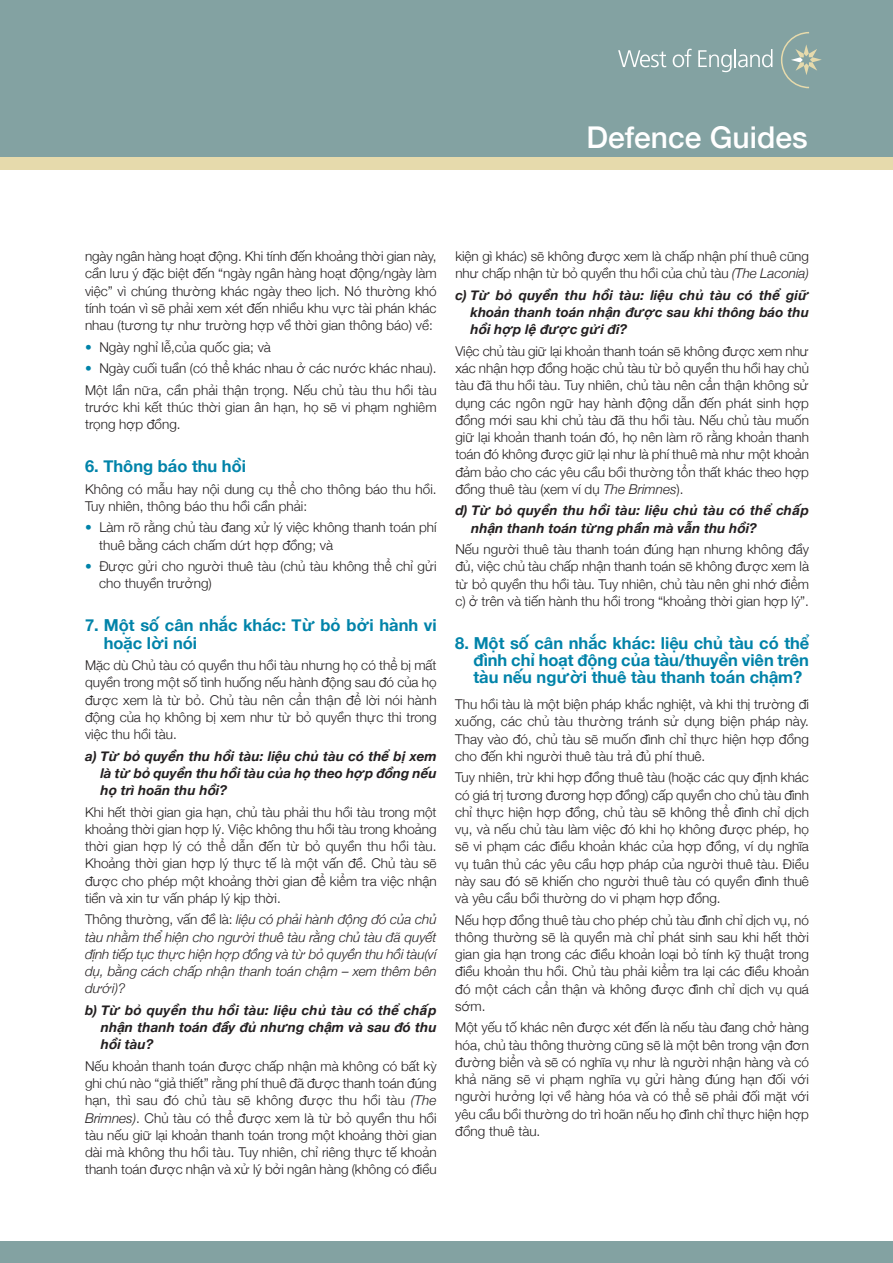
<style>
.page{position:relative;width:893px;height:1263px;background:#fff}
.page>*{position:absolute;margin:0;border:0;box-sizing:border-box;transform-origin:0 0}
.t1{font:500 30px "Helvetica Neue";color:#fff}
.t2{font:700 16.5px/17.2px "Helvetica Neue";color:#0083a9}
.t3{font:300 13.5px/17.2px "Helvetica Neue";color:#231f20;text-align:justify}
.t4{font:italic 700 13.5px/17.2px "Helvetica Neue";color:#231f20;text-align:justify}
.t5{font:italic 300 13.5px/17.2px "Helvetica Neue";color:#231f20;text-align:justify}
.s1{color:#0083a9}
.s2{font-style:normal}
.s3{font-style:italic}
</style>
<div class="page">
<div style="left:0;top:0;width:23px;height:164px;background:#83a2a2"></div>
<div style="left:1px;top:0;width:892px;height:164px;background:#83a2a2"></div>
<div style="left:0;top:157px;width:893px;height:13px;background:#e6daac"></div>
<svg style="left:781px;top:32px;width:41px;height:56px"></svg>
<svg style="left:618px;top:50px;width:48px;height:17px"></svg>
<svg style="left:673px;top:49px;width:19px;height:18px"></svg>
<svg style="left:698px;top:49px;width:74px;height:23px"></svg>
<div style="left:0;top:1242px;width:893px;height:21px;background:#83a2a2"></div>
<h1 class="t1" style="left:586px;top:119px;width:223px">Defence Guides</h1>
<p class="t3" style="left:85px;top:247px;width:353px">ngày ngân hàng hoạt động. Khi tính đến khoảng thời gian này, cần lưu ý đặc biệt đến “ngày ngân hàng hoạt động/ngày làm việc” vì chúng thường khác ngày theo lịch. Nó thường khó tính toán vì sẽ phải xem xét đến nhiều khu vực tài phán khác nhau (tương tự như trường hợp về thời gian thông báo) về:</p>
<p class="t3" style="left:85px;top:338px;width:187px"><span class="s1">•</span> Ngày nghỉ lễ,của quốc gia; và</p>
<p class="t3" style="left:85px;top:357px;width:353px;line-height:21.5px"><span class="s1">•</span> Ngày cuối tuần (có thể khác nhau ở các nước khác nhau).<br>Một lần nữa, cần phải thận trọng. Nếu chủ tàu thu hồi tàu</p>
<p class="t3" style="left:85px;top:398px;width:353px">trước khi kết thúc thời gian ân hạn, họ sẽ vi phạm nghiêm trọng hợp đồng.</p>
<p class="t2" style="left:85px;top:457px;width:163px">6. Thông báo thu hồi</p>
<p class="t3" style="left:85px;top:480px;width:353px">Không có mẫu hay nội dung cụ thể cho thông báo thu hồi.<br>Tuy nhiên, thông báo thu hồi cần phải:</p>
<p class="t3" style="left:99px;top:519px;width:339px;text-indent:-14px"><span class="s1">•</span> Làm rõ rằng chủ tàu đang xử lý việc không thanh toán phí thuê bằng cách chấm dứt hợp đồng; và</p>
<p class="t3" style="left:99px;top:557px;width:339px;text-indent:-14px"><span class="s1">•</span> Được gửi cho người thuê tàu (chủ tàu không thể chỉ gửi cho thuyền trưởng)</p>
<p class="t2" style="left:104px;top:616px;width:334px;text-indent:-19px">7. Một số cân nhắc khác: Từ bỏ bởi hành vi hoặc lời nói</p>
<p class="t3" style="left:85px;top:656px;width:353px">Mặc dù Chủ tàu có quyền thu hồi tàu nhưng họ có thể bị mất quyền trong một số tình huống nếu hành động sau đó của họ được xem là từ bỏ. Chủ tàu nên cẩn thận để lời nói hành động của họ không bị xem như từ bỏ quyền thực thi trong việc thu hồi tàu.</p>
<p class="t4" style="left:100px;top:747px;width:338px;text-indent:-15px">a) Từ bỏ quyền thu hồi tàu: liệu chủ tàu có thể bị xem là từ bỏ quyền thu hồi tàu của họ theo hợp đồng nếu họ trì hoãn thu hồi?</p>
<p class="t3" style="left:85px;top:803px;width:353px">Khi hết thời gian gia hạn, chủ tàu phải thu hồi tàu trong một khoảng thời gian hợp lý. Việc không thu hồi tàu trong khoảng thời gian hợp lý có thể dẫn đến từ bỏ quyền thu hồi tàu.<br>Khoảng thời gian hợp lý thực tế là một vấn đề. Chủ tàu sẽ được cho phép một khoảng thời gian để kiểm tra việc nhận tiền và xin tư vấn pháp lý kịp thời.</p>
<p class="t5" style="left:85px;top:911px;width:353px"><span class="s2">Thông thường, vấn đề là:</span> liệu có phải hành động đó của chủ tàu nhằm thể hiện cho người thuê tàu rằng chủ tàu đã quyết định tiếp tục thực hiện hợp đồng và từ bỏ quyền thu hồi tàu(ví dụ, bằng cách chấp nhận thanh toán chậm – xem thêm bên dưới)?</p>
<p class="t4" style="left:101px;top:1001px;width:337px;text-indent:-16px">b) Từ bỏ quyền thu hồi tàu: liệu chủ tàu có thể chấp nhận thanh toán đầy đủ nhưng chậm và sau đó thu hồi tàu?</p>
<p class="t3" style="left:85px;top:1057px;width:353px">Nếu khoản thanh toán được chấp nhận mà không có bất kỳ ghi chú nào “giả thiết” rằng phí thuê đã được thanh toán đúng hạn, thì sau đó chủ tàu sẽ không được thu hồi tàu <span class="s3">(The Brimnes)</span>. Chủ tàu có thể được xem là từ bỏ quyền thu hồi tàu nếu giữ lại khoản thanh toán trong một khoảng thời gian dài mà không thu hồi tàu. Tuy nhiên, chỉ riêng thực tế khoản thanh toán được nhận và xử lý bởi ngân hàng (không có điều</p>
<p class="t3" style="left:455px;top:247px;width:355px">kiện gì khác) sẽ không được xem là chấp nhận phí thuê cũng như chấp nhận từ bỏ quyền thu hồi của chủ tàu <span class="s3">(The Laconia)</span></p>
<p class="t4" style="left:470px;top:286px;width:340px;text-indent:-15px">c) Từ bỏ quyền thu hồi tàu: liệu chủ tàu có thể giữ khoản thanh toán nhận được sau khi thông báo thu hồi hợp lệ được gửi đi?</p>
<p class="t3" style="left:455px;top:342px;width:355px">Việc chủ tàu giữ lại khoản thanh toán sẽ không được xem như xác nhận hợp đồng hoặc chủ tàu từ bỏ quyền thu hồi hay chủ tàu đã thu hồi tàu. Tuy nhiên, chủ tàu nên cẩn thận không sử dụng các ngôn ngữ hay hành động dẫn đến phát sinh hợp đồng mới sau khi chủ tàu đã thu hồi tàu. Nếu chủ tàu muốn giữ lại khoản thanh toán đó, họ nên làm rõ rằng khoản thanh toán đó không được giữ lại như là phí thuê mà như một khoản đảm bảo cho các yêu cầu bồi thường tổn thất khác theo hợp đồng thuê tàu (xem ví dụ <span class="s3">The Brimnes</span>).</p>
<p class="t4" style="left:471px;top:502px;width:339px;text-indent:-16px">d) Từ bỏ quyền thu hồi tàu: liệu chủ tàu có thể chấp nhận thanh toán từng phần mà vẫn thu hồi?</p>
<p class="t3" style="left:455px;top:540px;width:355px">Nếu người thuê tàu thanh toán đúng hạn nhưng không đầy đủ, việc chủ tàu chấp nhận thanh toán sẽ không được xem là từ bỏ quyền thu hồi tàu. Tuy nhiên, chủ tàu nên ghi nhớ điểm c) ở trên và tiến hành thu hồi trong “khoảng thời gian hợp lý”.</p>
<p class="t2" style="left:473px;top:634px;width:337px;text-align:justify;text-indent:-18px">8. Một số cân nhắc khác: liệu chủ tàu có thể đình chỉ hoạt động của tàu/thuyền viên trên tàu nếu người thuê tàu thanh toán chậm?</p>
<p class="t3" style="left:455px;top:695px;width:355px">Thu hồi tàu là một biện pháp khắc nghiệt, và khi thị trường đi xuống, các chủ tàu thường tránh sử dụng biện pháp này.<br>Thay vào đó, chủ tàu sẽ muốn đình chỉ thực hiện hợp đồng cho đến khi người thuê tàu trả đủ phí thuê.</p>
<p class="t3" style="left:455px;top:769px;width:355px">Tuy nhiên, trừ khi hợp đồng thuê tàu (hoặc các quy định khác có giá trị tương đương hợp đồng) cấp quyền cho chủ tàu đình chỉ thực hiện hợp đồng, chủ tàu sẽ không thể đình chỉ dịch vụ, và nếu chủ tàu làm việc đó khi họ không được phép, họ sẽ vi phạm các điều khoản khác của hợp đồng, ví dụ nghĩa vụ tuân thủ các yêu cầu hợp pháp của người thuê tàu. Điều này sau đó sẽ khiến cho người thuê tàu có quyền đình thuê và yêu cầu bồi thường do vi phạm hợp đồng.</p>
<p class="t3" style="left:455px;top:911px;width:355px">Nếu hợp đồng thuê tàu cho phép chủ tàu đình chỉ dịch vụ, nó thông thường sẽ là quyền mà chỉ phát sinh sau khi hết thời gian gia hạn trong các điều khoản loại bỏ tính kỹ thuật trong điều khoản thu hồi. Chủ tàu phải kiểm tra lại các điều khoản đó một cách cẩn thận và không được đình chỉ dịch vụ quá sớm.</p>
<p class="t3" style="left:455px;top:1019px;width:355px">Một yếu tố khác nên được xét đến là nếu tàu đang chở hàng hóa, chủ tàu thông thường cũng sẽ là một bên trong vận đơn đường biển và sẽ có nghĩa vụ như là người nhận hàng và có khả năng sẽ vi phạm nghĩa vụ gửi hàng đúng hạn đối với người hưởng lợi về hàng hóa và có thể sẽ phải đối mặt với yêu cầu bồi thường do trì hoãn nếu họ đình chỉ thực hiện hợp đồng thuê tàu.</p>
</div>
